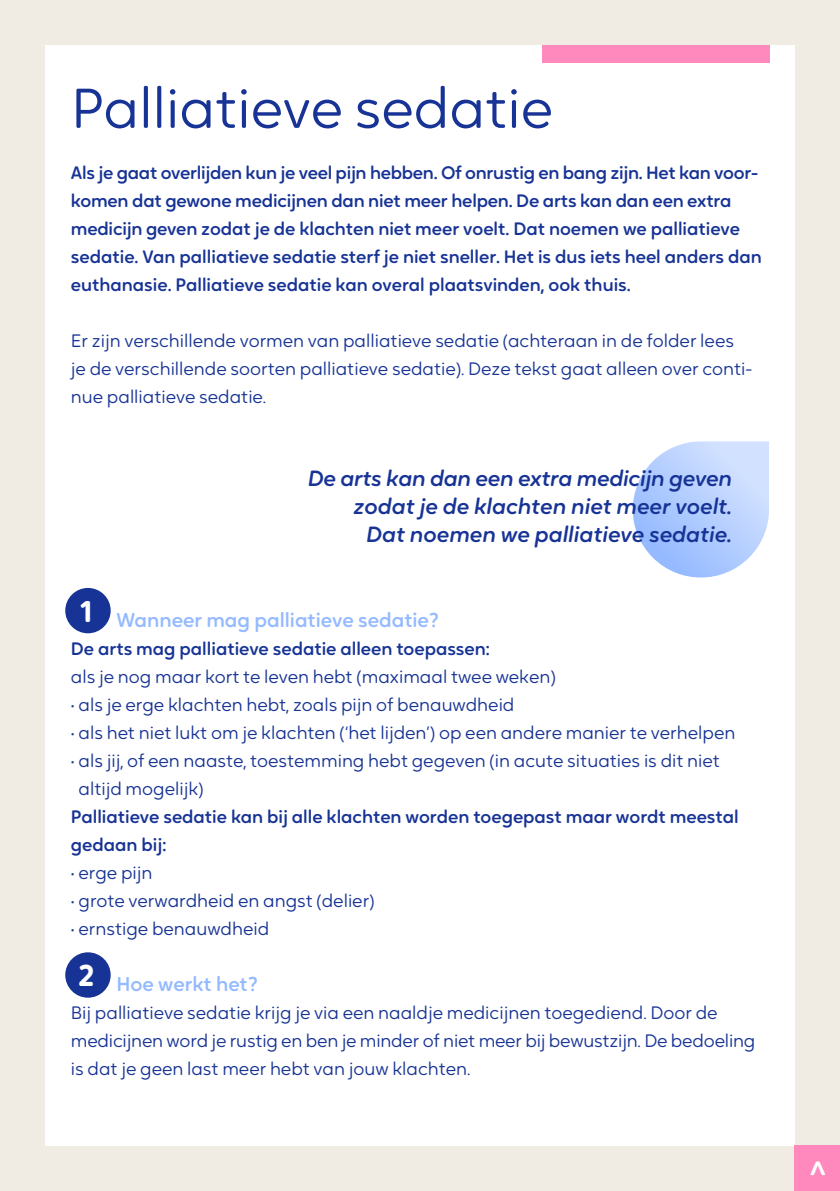
<style>
.page{position:relative;width:840px;height:1191px;background:#fff}
.page>*{position:absolute;margin:0;border:0;box-sizing:border-box;transform-origin:0 0}
.t1{font:56px "Oktah Round";color:#173395}
.t2{font:600 30px "Oktah Round";color:#fff}
.t3{font:italic 500 22px/28px "Oktah Round";color:#173395;text-align:right}
.t4{font:500 20px "Oktah Round";color:#95baff}
.t5{font:18px/28px "Oktah Round";color:#173395}
.t6{font:500 18px/28px "Oktah Round";color:#173395}
</style>
<div class="page">
<div style="left:0;top:0;width:839px;height:1191px;background:#f1ece3"></div>
<div style="left:45px;top:45px;width:749px;height:1100px;background:#fff"></div>
<div style="left:541px;top:45px;width:227px;height:17px;background:#ff89bc"></div>
<div style="left:794px;top:1145px;width:45px;height:46px;background:#ff89bc"></div>
<svg style="left:632px;top:441px;width:136px;height:137px"></svg>
<div style="left:65px;top:588px;width:46px;height:45px;background:#173395;border-radius:50%"></div>
<div style="left:65px;top:952px;width:46px;height:45px;background:#173395;border-radius:50%"></div>
<h1 class="t1" style="left:71px;top:68px;width:483px">Palliatieve sedatie</h1>
<p class="t6" style="left:71px;top:157px;width:692px">Als je gaat overlijden kun je veel pijn hebben. Of onrustig en bang zijn. Het kan voor&shy;komen dat gewone medicijnen dan niet meer helpen. De arts kan dan een extra medicijn geven zodat je de klachten niet meer voelt. Dat noemen we palliatieve sedatie. Van palliatieve sedatie sterf je niet sneller. Het is dus iets heel anders dan euthanasie. Palliatieve sedatie kan overal plaatsvinden, ook thuis.</p>
<p class="t5" style="left:71px;top:325px;width:682px">Er zijn verschillende vormen van palliatieve sedatie (achteraan in de folder lees je de verschillende soorten palliatieve sedatie). Deze tekst gaat alleen over conti&shy;nue palliatieve sedatie.</p>
<p class="t3" style="left:307px;top:462px;width:425px">De arts kan dan een extra medicijn geven zodat je de klachten niet meer voelt.<br>Dat noemen we palliatieve sedatie.</p>
<h2 class="t2" style="left:80px;top:588px;width:14px">1</h2>
<p class="t4" style="left:116px;top:605px;width:324px">Wanneer mag palliatieve sedatie?</p>
<p class="t6" style="left:71px;top:633px;width:420px">De arts mag palliatieve sedatie alleen toepassen:</p>
<p class="t5" style="left:71px;top:661px;width:486px">als je nog maar kort te leven hebt (maximaal twee weken)</p>
<p class="t5" style="left:71px;top:689px;width:445px">• als je erge klachten hebt, zoals pijn of benauwdheid</p>
<p class="t5" style="left:71px;top:717px;width:665px">• als het niet lukt om je klachten (‘het lijden’) op een andere manier te verhelpen</p>
<p class="t5" style="left:78px;top:745px;width:642px;text-indent:-8px">• als jij, of een naaste, toestemming hebt gegeven (in acute situaties is dit niet altijd mogelijk)</p>
<p class="t6" style="left:71px;top:801px;width:668px">Palliatieve sedatie kan bij alle klachten worden toegepast maar wordt meestal gedaan bij:</p>
<p class="t5" style="left:71px;top:857px;width:83px">• erge pijn</p>
<p class="t5" style="left:71px;top:885px;width:305px">• grote verwardheid en angst (delier)</p>
<p class="t5" style="left:71px;top:913px;width:200px">• ernstige benauwdheid</p>
<p class="t4" style="left:116px;top:969px;width:143px">Hoe werkt het?</p>
<p class="t5" style="left:71px;top:997px;width:685px">Bij palliatieve sedatie krijg je via een naaldje medicijnen toegediend. Door de medicijnen word je rustig en ben je minder of niet meer bij bewustzijn. De bedoeling is dat je geen last meer hebt van jouw klachten.</p>
<h2 class="t2" style="left:78px;top:953px;width:17px">2</h2>
<h2 class="t2" style="left:793px;top:1177px;width:19px;rotate:-90deg">&gt;</h2>
</div>
